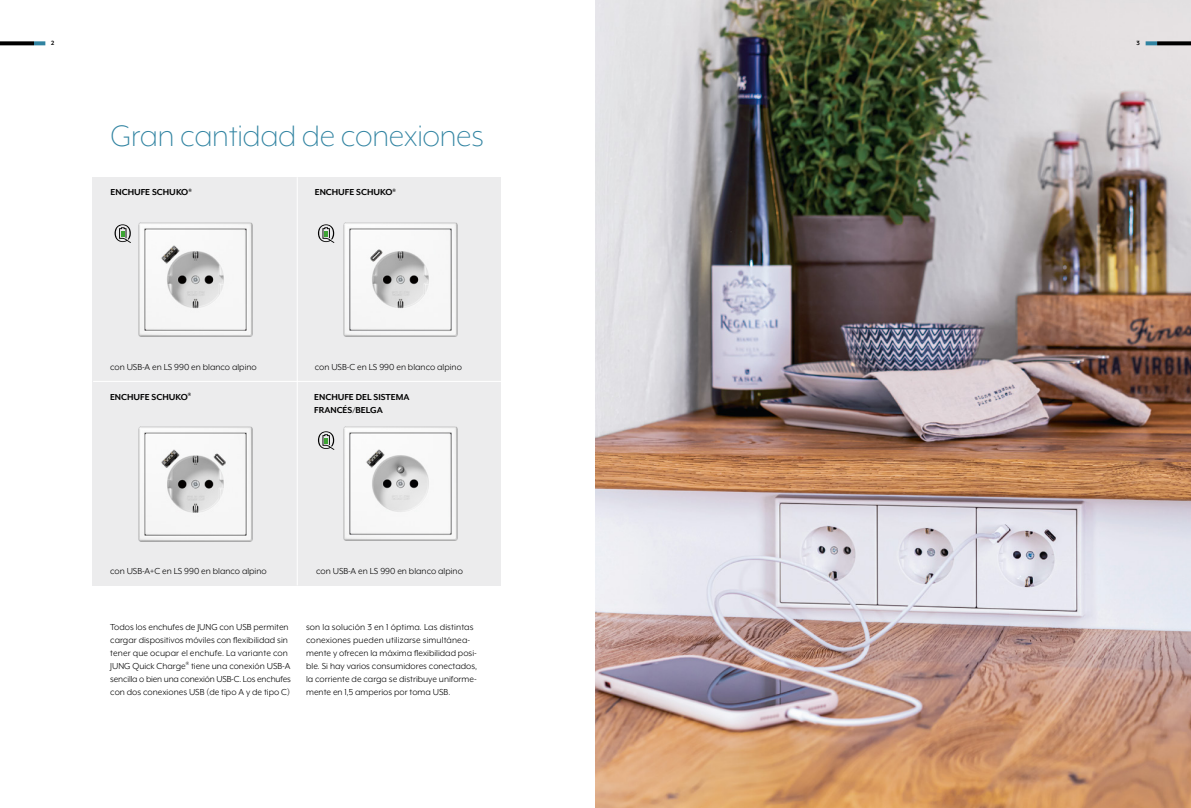
<style>
.page{position:relative;width:1191px;height:808px;background:#fff}
.page>*{position:absolute;margin:0;border:0;box-sizing:border-box;transform-origin:0 0}
.t1{font:300 34px "Mr Eaves XL Mod OT";letter-spacing:-.01em;color:#3083a1}
.t2{font:10px/13px "Mr Eaves XL Mod OT";color:#000}
.t3{font:700 10px/13px "Mr Eaves XL Mod OT";color:#000}
.t4{font:700 7px "Mr Eaves XL Mod OT";color:#000}
</style>
<div class="page">
<div style="left:93px;top:177px;width:408px;height:408px;background:#ececed"></div>
<hr style="left:297px;top:177px;width:1px;height:408px;background:#fff">
<hr style="left:93px;top:381px;width:408px;height:1px;background:#fff">
<img style="left:343px;top:426px;width:115px;height:115px">
<svg style="left:318px;top:224px;width:16px;height:19px"></svg>
<svg style="left:318px;top:431px;width:16px;height:19px"></svg>
<img style="left:138px;top:426px;width:115px;height:116px">
<img style="left:343px;top:222px;width:115px;height:115px">
<svg style="left:115px;top:224px;width:16px;height:19px"></svg>
<img style="left:138px;top:222px;width:115px;height:115px">
<img style="left:595px;top:0;width:596px;height:808px">
<svg style="left:1145px;top:41px;width:12px;height:4px"></svg>
<svg style="left:34px;top:41px;width:11px;height:4px"></svg>
<svg style="left:1157px;top:41px;width:34px;height:4px"></svg>
<svg style="left:0;top:41px;width:34px;height:4px"></svg>
<p class="t4" style="left:51px;top:40px;width:5px">2</p>
<p class="t4" style="left:1136px;top:40px;width:5px">3</p>
<h1 class="t1" style="left:111px;top:119px;width:375px">Gran cantidad de conexiones</h1>
<p class="t3" style="left:111px;top:186px;width:83px">ENCHUFE SCHUKO<sup>®</sup></p>
<p class="t3" style="left:315px;top:186px;width:83px">ENCHUFE SCHUKO<sup>®</sup></p>
<p class="t2" style="left:110px;top:360px;width:148px">con USB-A en LS 990 en blanco alpino</p>
<p class="t2" style="left:315px;top:360px;width:149px">con USB-C en LS 990 en blanco alpino</p>
<p class="t3" style="left:314px;top:390px;width:97px">ENCHUFE DEL SISTEMA<br>FRANCÉS/BELGA</p>
<p class="t3" style="left:110px;top:390px;width:83px">ENCHUFE SCHUKO<sup>®</sup></p>
<p class="t2" style="left:110px;top:565px;width:158px">con USB-A+C en LS 990 en blanco alpino</p>
<p class="t2" style="left:316px;top:565px;width:148px">con USB-A en LS 990 en blanco alpino</p>
<p class="t2" style="left:110px;top:620px;width:182px">Todos los enchufes de JUNG con USB permiten cargar dispositivos móviles con flexibilidad sin tener que ocupar el enchufe. La variante con JUNG Quick Charge<sup>®</sup> tiene una conexión USB-A sencilla o bien una conexión USB-C. Los enchufes con dos conexiones USB (de tipo A y de tipo C)</p>
<p class="t2" style="left:306px;top:620px;width:173px">son la solución 3 en 1 óptima. Las distintas conexiones pueden utilizarse simultánea&shy;mente y ofrecen la máxima flexibilidad posi&shy;ble. Si hay varios consumidores conectados, la corriente de carga se distribuye uniforme&shy;mente en 1,5 amperios por toma USB.</p>
</div>
